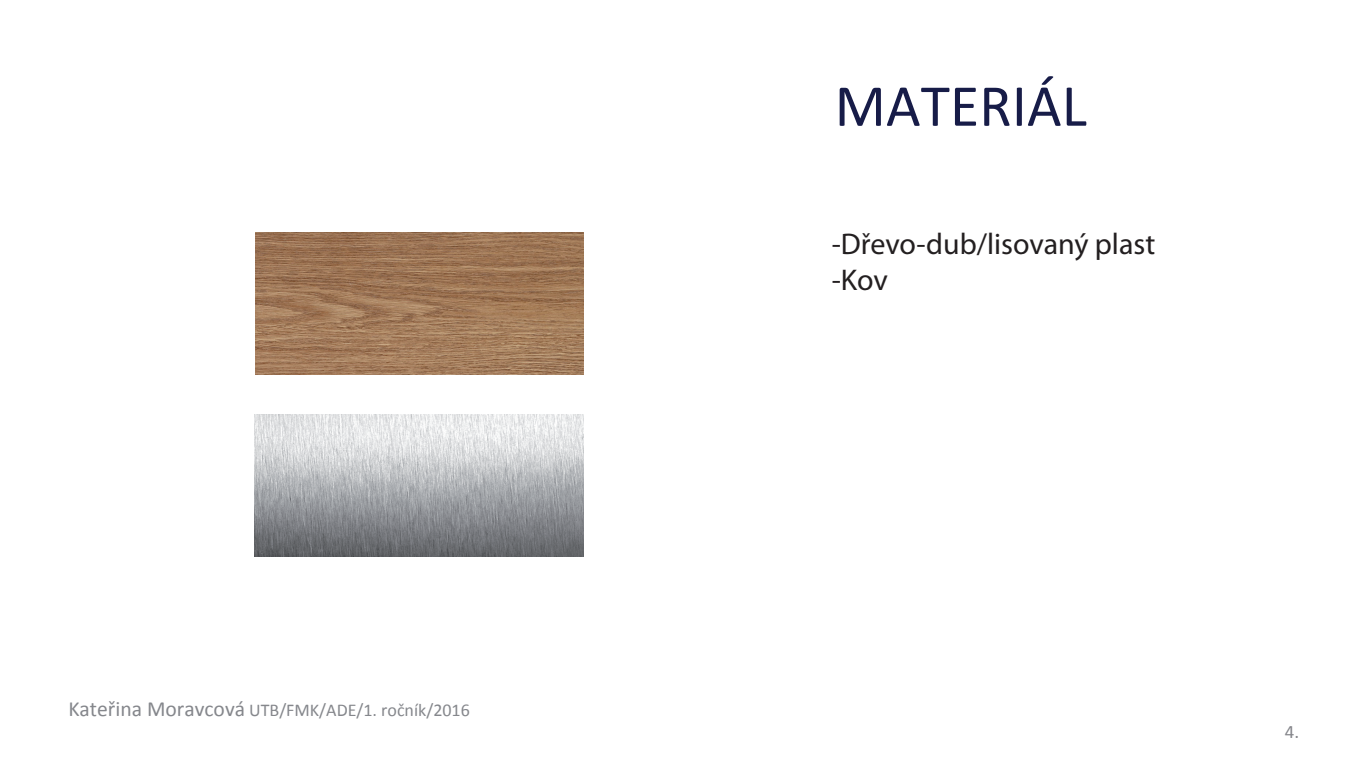
<style>
.page{position:relative;width:1361px;height:766px;background:#fff}
.page>*{position:absolute;margin:0;border:0;box-sizing:border-box;transform-origin:0 0}
.t1{font:60px "Calibri";color:#171c48}
.t2{font:30px/36px "Myriad Pro";color:#231f20}
.t3{font:18.99px "Calibri";color:#84858a}
.t4{font:18px "Calibri";color:#85878c}
.s1{font-size:21.6px}
</style>
<div class="page">
<img style="left:256px;top:232px;width:327px;height:143px">
<img style="left:255px;top:414px;width:328px;height:142px">
<p class="t4" style="left:68px;top:698px;width:403px"><span class="s1">Kateřina Moravcová</span> UTB/FMK/ADE/1. ročník/2016</p>
<h1 class="t1" style="left:834px;top:68px;width:254px">MATERIÁL</h1>
<h2 class="t2" style="left:832px;top:225px;width:325px">-Dřevo-dub/lisovaný plast -Kov</h2>
<p class="t3" style="left:1285px;top:719px;width:16px">4.</p>
</div>
